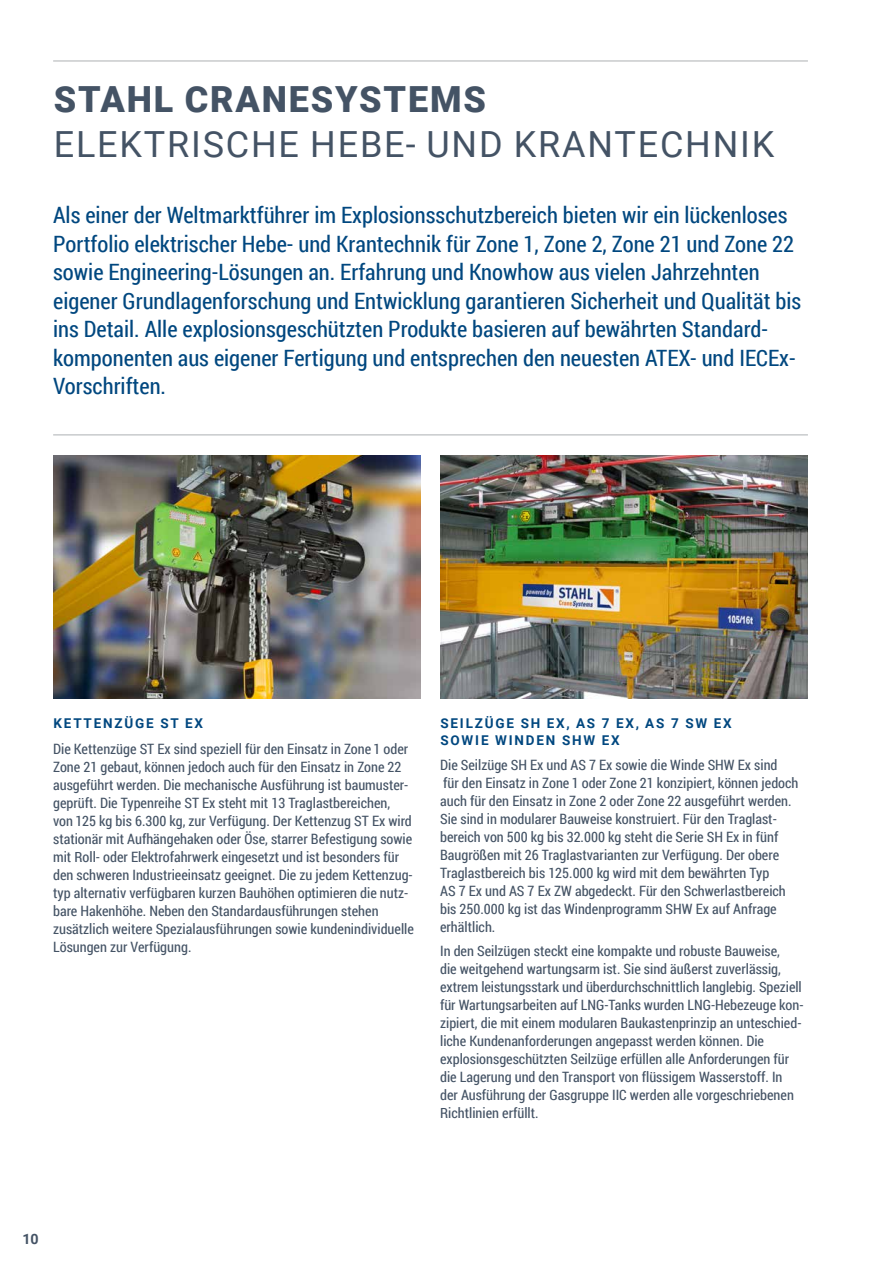
<style>
.page{position:relative;width:893px;height:1263px;background:#fff}
.page>*{position:absolute;margin:0;border:0;box-sizing:border-box;transform-origin:0 0}
.t1{font:36px "Roboto";letter-spacing:.05em;color:#445365}
.t2{font:900 36px "Roboto";letter-spacing:.05em;color:#445365}
.t3{font:22.5px/28.5px "Roboto Condensed";color:#00477f}
.t4{font:14.25px/18px "Roboto Condensed";color:#445365}
.t5{font:700 14.25px "Roboto";color:#445365}
.t6{font:700 13.5px/16.5px "Roboto";letter-spacing:.135em;color:#00477f}
</style>
<div class="page">
<hr style="left:53px;top:61px;width:755px;height:1px;background:#adb0b3">
<hr style="left:53px;top:434px;width:755px;height:1px;background:#adb0b3">
<img style="left:440px;top:456px;width:368px;height:243px">
<img style="left:53px;top:456px;width:368px;height:243px">
<h1 class="t2" style="left:54px;top:74px;width:434px">STAHL CRANESYSTEMS</h1>
<h1 class="t1" style="left:54px;top:119px;width:722px">ELEKTRISCHE HEBE- UND KRANTECHNIK</h1>
<p class="t3" style="left:53px;top:200px;width:750px">Als einer der Weltmarktführer im Explosionsschutzbereich bieten wir ein lückenloses Portfolio elektrischer Hebe- und Krantechnik für Zone 1, Zone 2, Zone 21 und Zone 22 sowie Engineering-Lösungen an. Erfahrung und Knowhow aus vielen Jahrzehnten eigener Grundlagenforschung und Entwicklung garantieren Sicherheit und Qualität bis ins Detail. Alle explosionsgeschützten Produkte basieren auf bewährten Standard&shy;komponenten aus eigener Fertigung und entsprechen den neuesten ATEX- und IECEx-Vorschriften.</p>
<p class="t6" style="left:53px;top:715px;width:151px">KETTENZÜGE ST EX</p>
<p class="t4" style="left:53px;top:739px;width:362px">Die Kettenzüge ST Ex sind speziell für den Einsatz in Zone 1 oder Zone 21 gebaut, können jedoch auch für den Einsatz in Zone 22 ausgeführt werden. Die mechanische Ausführung ist baumuster&shy;geprüft. Die Typenreihe ST Ex steht mit 13 Traglastbereichen,<br>von 125 kg bis 6.300 kg, zur Verfügung. Der Kettenzug ST Ex wird stationär mit Aufhängehaken oder Öse, starrer Befestigung sowie mit Roll- oder Elektrofahrwerk eingesetzt und ist besonders für den schweren Industrieeinsatz geeignet. Die zu jedem Kettenzug&shy;typ alternativ verfügbaren kurzen Bauhöhen optimieren die nutz&shy;bare Hakenhöhe. Neben den Standardausführungen stehen zusätzlich weitere Spezialausführungen sowie kundenindividuelle Lösungen zur Verfügung.</p>
<p class="t6" style="left:440px;top:715px;width:293px">SEILZÜGE SH EX, AS 7 EX, AS 7 SW EX<br>SOWIE WINDEN SHW EX</p>
<p class="t4" style="left:440px;top:756px;width:360px">Die Seilzüge SH Ex und AS 7 Ex sowie die Winde SHW Ex sind<br>für den Einsatz in Zone 1 oder Zone 21 konzipiert, können jedoch auch für den Einsatz in Zone 2 oder Zone 22 ausgeführt werden.<br>Sie sind in modularer Bauweise konstruiert. Für den Traglast&shy;bereich von 500 kg bis 32.000 kg steht die Serie SH Ex in fünf Baugrößen mit 26 Traglastvarianten zur Verfügung. Der obere Traglastbereich bis 125.000 kg wird mit dem bewährten Typ<br>AS 7 Ex und AS 7 Ex ZW abgedeckt. Für den Schwerlastbereich bis 250.000 kg ist das Windenprogramm SHW Ex auf Anfrage erhältlich.</p>
<p class="t4" style="left:440px;top:941px;width:365px">In den Seilzügen steckt eine kompakte und robuste Bauweise,<br>die weitgehend wartungsarm ist. Sie sind äußerst zuverlässig, extrem leistungsstark und überdurchschnittlich langlebig. Speziell für Wartungsarbeiten auf LNG-Tanks wurden LNG-Hebezeuge kon&shy;zipiert, die mit einem modularen Baukastenprinzip an unteschied&shy;liche Kundenanforderungen angepasst werden können. Die explosionsgeschützten Seilzüge erfüllen alle Anforderungen für die Lagerung und den Transport von flüssigem Wasserstoff. In der Ausführung der Gasgruppe IIC werden alle vorgeschriebenen Richtlinien erfüllt.</p>
<p class="t5" style="left:22px;top:1229px;width:18px">10</p>
</div>
